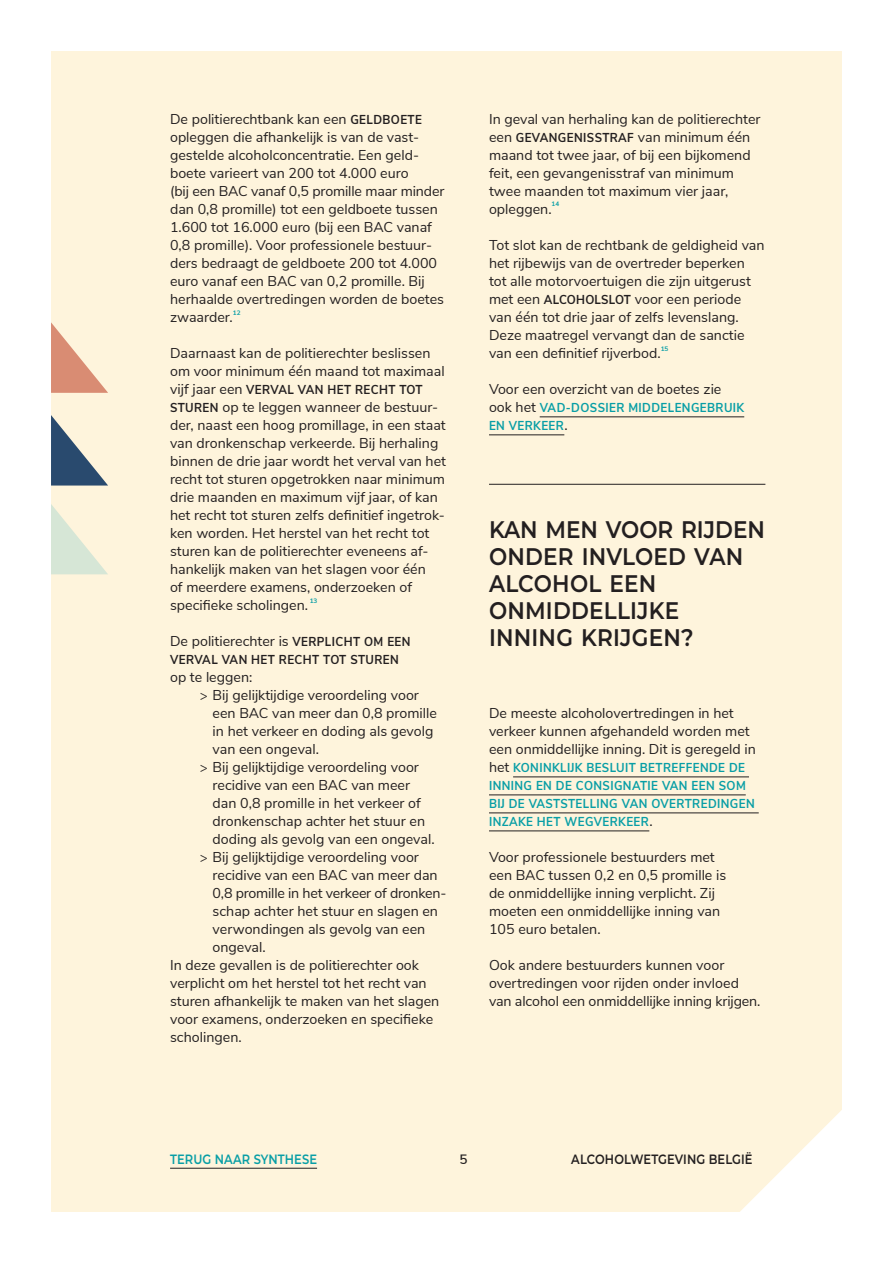
<style>
.page{position:relative;width:893px;height:1263px;background:#fff}
.page>*{position:absolute;margin:0;border:0;box-sizing:border-box;transform-origin:0 0}
._04_titel_items{font:600 24px/27px "Montserrat";letter-spacing:.01em;color:#231f20;scale:.9 1}
._05_tekst_opsomming{font:14.25px/18px "Nunito Sans";color:#231f20}
._05_tekst{font:14.25px/18px "Nunito Sans";color:#231f20}
.t1{font:600 13.5px "Montserrat";letter-spacing:.01em;color:#231f20;scale:.85 1}
.t2{font:600 13.5px "Montserrat";letter-spacing:.01em;color:#089ea6;scale:.85 1}
.t3{font:600 13.5px "Nunito Sans";color:#231f20}
._05_tekst-2{font:700 12.9px/18px "Nunito Sans";letter-spacing:.035em;color:#089ea6;scale:.9 1}
._05_tekst_opsomming-2{font:700 12.9px "Nunito Sans";letter-spacing:.035em;color:#231f20;scale:.9 1}
._05_tekst_opsomming-3{font:700 6.45px "Nunito Sans";color:#089ea6}
.s1{font-weight:700;font-size:12.9px}
.s2{font-weight:400;font-size:14.25px}
.s3{font-family:"Myriad Pro";font-size:13.5px}
.s4{font-weight:400;font-size:14.25px;color:#231f20}
</style>
<div class="page">
<div style="left:51px;top:51px;width:791px;height:1161px;background:#fef4dc"></div>
<svg style="left:51px;top:415px;width:57px;height:70px;background:#949fa5"></svg>
<svg style="left:51px;top:504px;width:57px;height:70px;background:#eaecd8"></svg>
<svg style="left:51px;top:322px;width:57px;height:71px;background:#ebc0a7"></svg>
<hr style="left:170px;top:1168px;width:147px;height:1px;background:#231f20">
<hr style="left:540px;top:416px;width:204px;height:1px;background:#231f20">
<hr style="left:489px;top:434px;width:75px;height:1px;background:#231f20">
<hr style="left:489px;top:484px;width:276px;height:1px;background:#231f20">
<hr style="left:513px;top:776px;width:236px;height:1px;background:#231f20">
<hr style="left:489px;top:794px;width:257px;height:1px;background:#231f20">
<hr style="left:489px;top:812px;width:270px;height:1px;background:#231f20">
<hr style="left:489px;top:830px;width:160px;height:1px;background:#231f20">
<p class="_05_tekst_opsomming" style="left:170px;top:109px;width:276px">De politierechtbank kan een <span class="s1">GELDBOETE </span>opleggen die afhankelijk is van de vast&shy;gestelde alcoholconcentratie. Een geld&shy;boete varieert van 200 tot 4.000 euro<br>(bij een BAC vanaf 0,5 promille maar minder dan 0,8 promille) tot een geldboete tussen 1.600 tot 16.000 euro (bij een BAC vanaf 0,8 promille). Voor professionele bestuur&shy;ders bedraagt de geldboete 200 tot 4.000 euro vanaf een BAC van 0,2 promille. Bij herhaalde overtredingen worden de boetes zwaarder.</p>
<p class="_05_tekst_opsomming-3" style="left:233px;top:308px;width:9px">12</p>
<p class="_05_tekst_opsomming" style="left:170px;top:343px;width:276px">Daarnaast kan de politierechter beslissen om voor minimum één maand tot maximaal</p>
<p class="_05_tekst_opsomming-2" style="left:170px;top:380px;width:282px"><span class="s2">vijf jaar een</span> VERVAL VAN HET RECHT TOT</p>
<p class="_05_tekst_opsomming" style="left:170px;top:397px;width:277px"><span class="s1">STUREN</span> op te leggen wanneer de bestuur&shy;der, naast een hoog promillage, in een staat van dronkenschap verkeerde. Bij herhaling binnen de drie jaar wordt het verval van het recht tot sturen opgetrokken naar minimum drie maanden en maximum vijf jaar, of kan het recht tot sturen zelfs definitief ingetrok&shy;ken worden. Het herstel van het recht tot sturen kan de politierechter eveneens af&shy;hankelijk maken van het slagen voor één<br>of meerdere examens, onderzoeken of specifieke scholingen.</p>
<p class="_05_tekst_opsomming-3" style="left:310px;top:596px;width:9px">13</p>
<p class="_05_tekst_opsomming" style="left:170px;top:631px;width:242px">De politierechter is <span class="s1">VERPLICHT OM EEN</span></p>
<p class="_05_tekst_opsomming-2" style="left:170px;top:650px;width:256px">VERVAL VAN HET RECHT TOT STUREN</p>
<p class="_05_tekst_opsomming" style="left:170px;top:667px;width:84px">op te leggen:</p>
<p class="_05_tekst_opsomming" style="left:213px;top:685px;width:226px;text-indent:-13px"><span class="s3">&gt;</span> Bij gelijktijdige veroordeling voor een BAC van meer dan 0,8 promille in het verkeer en doding als gevolg van een ongeval.</p>
<p class="_05_tekst_opsomming" style="left:213px;top:757px;width:223px;text-indent:-13px"><span class="s3">&gt;</span> Bij gelijktijdige veroordeling voor recidive van een BAC van meer dan 0,8 promille in het verkeer of dronkenschap achter het stuur en doding als gevolg van een ongeval.</p>
<p class="_05_tekst_opsomming" style="left:213px;top:847px;width:233px;text-indent:-13px"><span class="s3">&gt;</span> Bij gelijktijdige veroordeling voor recidive van een BAC van meer dan<br>0,8 promille in het verkeer of dronken&shy;schap achter het stuur en slagen en verwondingen als gevolg van een ongeval.</p>
<p class="_05_tekst" style="left:170px;top:955px;width:271px">In deze gevallen is de politierechter ook verplicht om het herstel tot het recht van sturen afhankelijk te maken van het slagen voor examens, onderzoeken en specifieke scholingen.</p>
<p class="_05_tekst_opsomming" style="left:489px;top:109px;width:273px">In geval van herhaling kan de politierechter een <span class="s1">GEVANGENISSTRAF</span> van minimum één maand tot twee jaar, of bij een bijkomend feit, een gevangenisstraf van minimum twee maanden tot maximum vier jaar, opleggen.</p>
<p class="_05_tekst_opsomming-3" style="left:552px;top:200px;width:9px">14</p>
<p class="_05_tekst_opsomming" style="left:489px;top:235px;width:277px">Tot slot kan de rechtbank de geldigheid van het rijbewijs van de overtreder beperken tot alle motorvoertuigen die zijn uitgerust met een <span class="s1">ALCOHOLSLOT</span> voor een periode van één tot drie jaar of zelfs levenslang.<br>Deze maatregel vervangt dan de sanctie van een definitief rijverbod.</p>
<p class="_05_tekst_opsomming-3" style="left:661px;top:344px;width:9px">15</p>
<p class="_05_tekst" style="left:489px;top:379px;width:234px">Voor een overzicht van de boetes zie</p>
<p class="_05_tekst-2" style="left:489px;top:398px;width:285px"><span class="s4">ook het</span> VAD-DOSSIER MIDDELENGEBRUIK<br>EN VERKEER<span class="s4">.</span></p>
<p class="_04_titel_items" style="left:489px;top:515px;width:308px">KAN MEN VOOR RIJDEN<br>ONDER INVLOED VAN<br>ALCOHOL EEN<br>ONMIDDELLIJKE<br>INNING KRIJGEN?</p>
<p class="_05_tekst" style="left:489px;top:703px;width:268px">De meeste alcoholovertredingen in het verkeer kunnen afgehandeld worden met een onmiddellijke inning. Dit is geregeld in</p>
<p class="_05_tekst-2" style="left:489px;top:758px;width:297px"><span class="s4">het</span> KONINKLIJK BESLUIT BETREFFENDE DE INNING EN DE CONSIGNATIE VAN EEN SOM BIJ DE VASTSTELLING VAN OVERTREDINGEN INZAKE HET WEGVERKEER<span class="s4">.</span></p>
<p class="_05_tekst" style="left:489px;top:847px;width:239px">Voor professionele bestuurders met een BAC tussen 0,2 en 0,5 promille is de onmiddellijke inning verplicht. Zij moeten een onmiddellijke inning van 105 euro betalen.</p>
<p class="_05_tekst" style="left:489px;top:955px;width:273px">Ook andere bestuurders kunnen voor overtredingen voor rijden onder invloed van alcohol een onmiddellijke inning krijgen.</p>
<p class="t2" style="left:170px;top:1149px;width:174px">TERUG NAAR SYNTHESE</p>
<p class="t3" style="left:459px;top:1149px;width:10px">5</p>
<p class="t1" style="left:571px;top:1149px;width:215px">ALCOHOLWETGEVING BELGIË</p>
</div>
